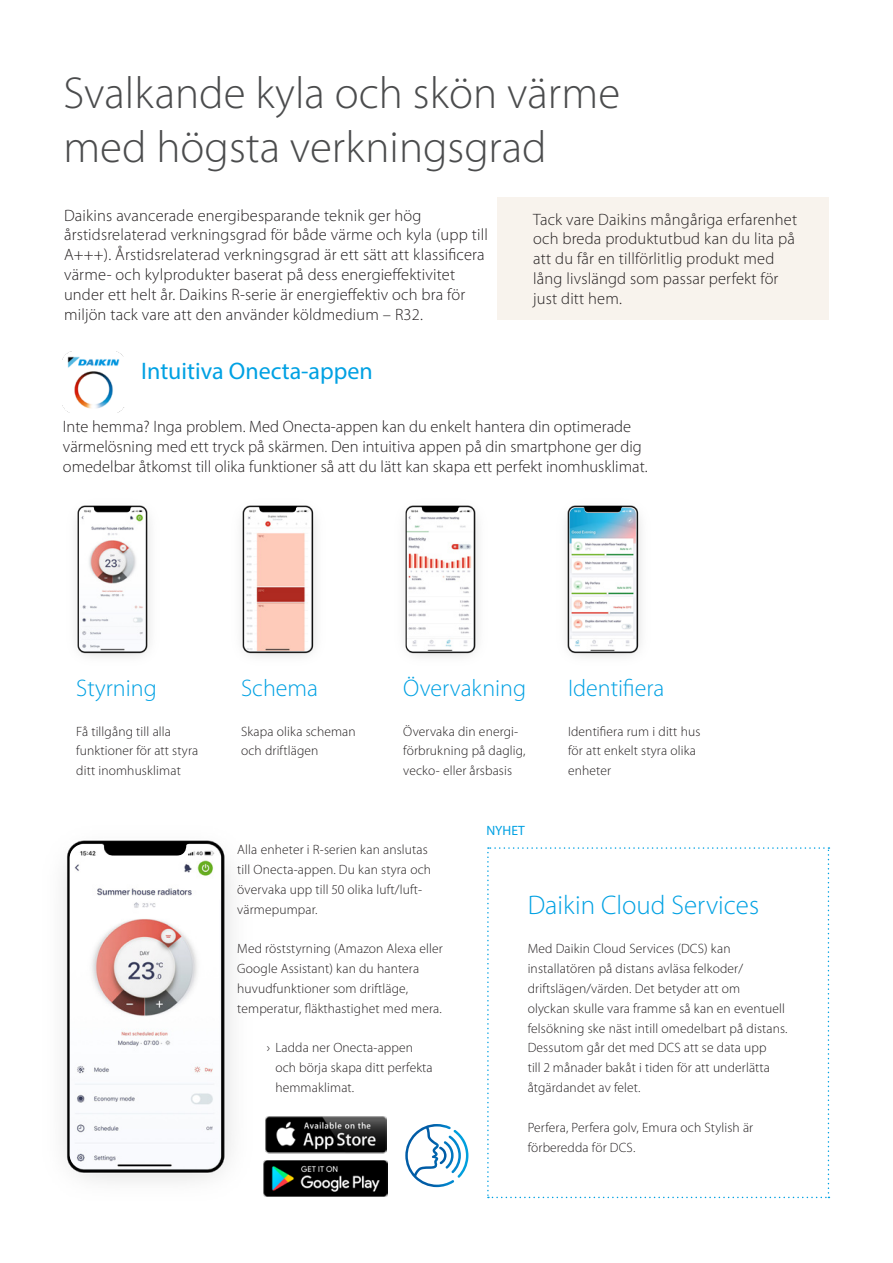
<style>
.page{position:relative;width:893px;height:1263px;background:#fff}
.page>*{position:absolute;margin:0;border:0;box-sizing:border-box;transform-origin:0 0}
.t1{font:300 45px/54px "Myriad Pro";color:#4b4c4d}
.t2{font:300 27px "Myriad Pro";color:#00a1e3}
.t3{font:300 24px "Myriad Pro";color:#00a1e3}
.t4{font:24px "Myriad Pro";color:#00a1e3}
.t5{font:300 16.5px/19.8px "Myriad Pro";letter-spacing:.01em;color:#231f20}
.t6{font:300 13.5px/19.8px "Myriad Pro";letter-spacing:.01em;color:#231f20}
.t7{font:13.5px "Myriad Pro";letter-spacing:-.005em;color:#00a1e3}
</style>
<div class="page">
<img style="left:63px;top:351px;width:61px;height:61px">
<div style="left:497px;top:197px;width:332px;height:123px;background:#f8f3ed"></div>
<img style="left:265px;top:1117px;width:122px;height:36px">
<img style="left:264px;top:1160px;width:124px;height:36px">
<img style="left:63px;top:840px;width:169px;height:342px">
<img style="left:70px;top:844px;width:150px;height:324px">
<svg style="left:405px;top:1124px;width:63px;height:63px"></svg>
<img style="left:77px;top:505px;width:73px;height:152px">
<img style="left:79px;top:508px;width:66px;height:143px">
<img style="left:242px;top:505px;width:74px;height:152px">
<img style="left:244px;top:508px;width:67px;height:143px">
<img style="left:405px;top:505px;width:73px;height:152px">
<img style="left:407px;top:508px;width:66px;height:143px">
<img style="left:567px;top:505px;width:74px;height:152px">
<img style="left:570px;top:508px;width:66px;height:143px">
<svg style="left:487px;top:847px;width:342px;height:351px"></svg>
<h1 class="t1" style="left:63px;top:65px;width:558px">Svalkande kyla och skön värme med högsta verkningsgrad</h1>
<p class="t5" style="left:64px;top:205px;width:425px">Daikins avancerade energibesparande teknik ger hög årstidsrelaterad verkningsgrad för både värme och kyla (upp till A+++). Årstidsrelaterad verkningsgrad är ett sätt att klassificera värme- och kylprodukter baserat på dess energieffektivitet under ett helt år. Daikins R-serie är energieffektiv och bra för miljön tack vare att den använder köldmedium – R32.</p>
<h3 class="t4" style="left:141px;top:356px;width:233px">Intuitiva Onecta-appen</h3>
<p class="t5" style="left:533px;top:209px;width:265px">Tack vare Daikins mångåriga erfarenhet och breda produktutbud kan du lita på att du får en tillförlitlig produkt med lång livslängd som passar perfekt för just ditt hem.</p>
<p class="t5" style="left:63px;top:417px;width:586px">Inte hemma? Inga problem. Med Onecta-appen kan du enkelt hantera din optimerade värmelösning med ett tryck på skärmen. Den intuitiva appen på din smartphone ger dig omedelbar åtkomst till olika funktioner så att du lätt kan skapa ett perfekt inomhusklimat.</p>
<h3 class="t3" style="left:76px;top:673px;width:82px">Styrning</h3>
<p class="t6" style="left:76px;top:721px;width:123px">Få tillgång till alla funktioner för att styra ditt inomhusklimat</p>
<h3 class="t3" style="left:241px;top:673px;width:79px">Schema</h3>
<p class="t6" style="left:241px;top:721px;width:116px">Skapa olika scheman och driftlägen</p>
<h3 class="t3" style="left:403px;top:673px;width:124px">Övervakning</h3>
<p class="t6" style="left:403px;top:721px;width:124px">Övervaka din energi&shy;förbrukning på daglig, vecko- eller årsbasis</p>
<p class="t7" style="left:486px;top:822px;width:40px">NYHET</p>
<h3 class="t3" style="left:568px;top:673px;width:98px">Identifiera</h3>
<p class="t6" style="left:568px;top:721px;width:134px">Identifiera rum i ditt hus för att enkelt styra olika enheter</p>
<p class="t6" style="left:237px;top:840px;width:195px">Alla enheter i R-serien kan anslutas till Onecta-appen. Du kan styra och övervaka upp till 50 olika luft/luft&shy;värmepumpar.</p>
<p class="t6" style="left:237px;top:939px;width:207px">Med röststyrning (Amazon Alexa eller Google Assistant) kan du hantera huvudfunktioner som driftläge, temperatur, fläkthastighet med mera.</p>
<p class="t6" style="left:275px;top:1038px;width:159px;text-indent:-9px">› Ladda ner Onecta-appen och börja skapa ditt perfekta hemmaklimat.</p>
<h2 class="t2" style="left:528px;top:888px;width:233px">Daikin Cloud Services</h2>
<p class="t6" style="left:528px;top:939px;width:261px">Med Daikin Cloud Services (DCS) kan installatören på distans avläsa felkoder/ driftslägen/värden. Det betyder att om<br>olyckan skulle vara framme så kan en eventuell felsökning ske näst intill omedelbart på distans.<br>Dessutom går det med DCS att se data upp<br>till 2 månader bakåt i tiden för att underlätta åtgärdandet av felet.</p>
<p class="t6" style="left:528px;top:1117px;width:227px">Perfera, Perfera golv, Emura och Stylish är förberedda för DCS.</p>
</div>
